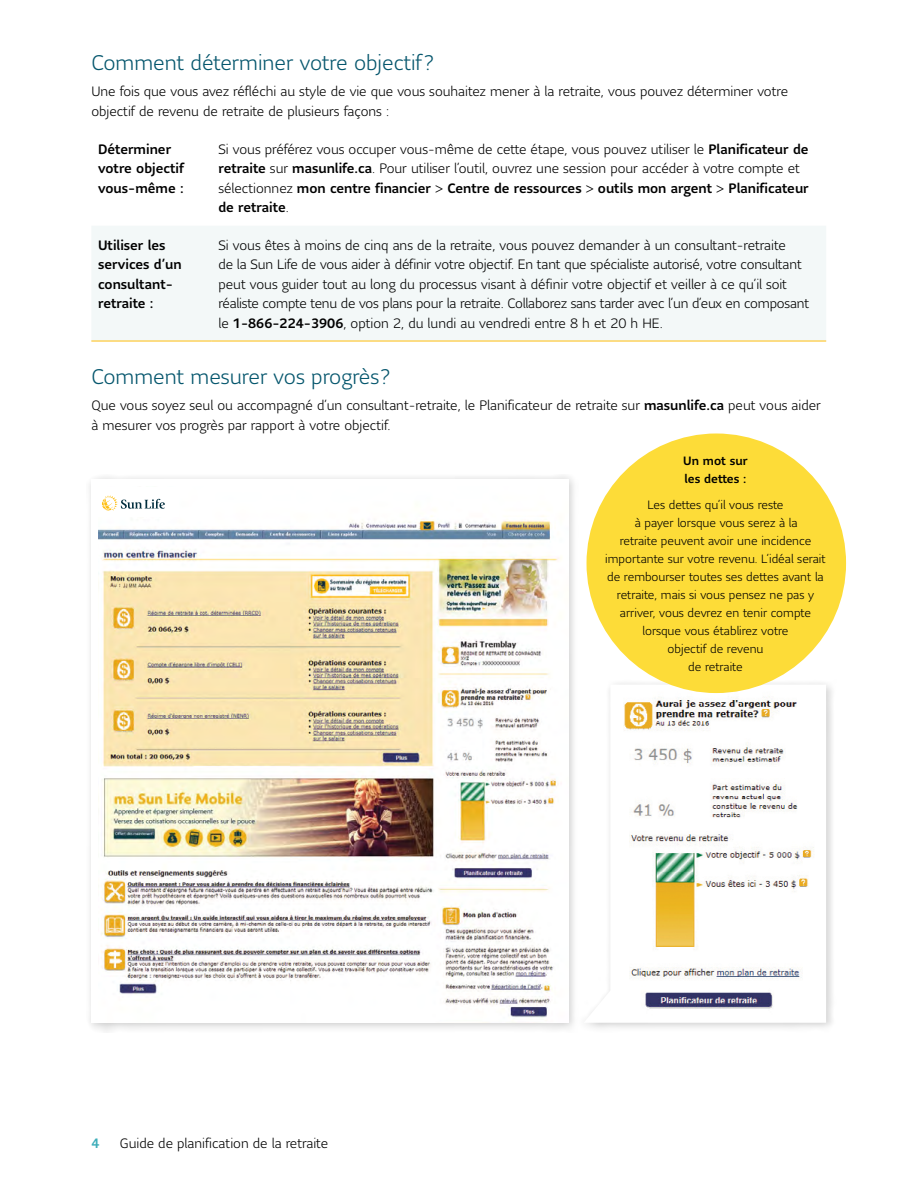
<style>
.page{position:relative;width:918px;height:1188px;background:#fff}
.page>*{position:absolute;margin:0;border:0;box-sizing:border-box;transform-origin:0 0}
.H2_-_Subhead{font:300 21px "Sun Life Sans";color:#05566d}
.P_-_Body{font:300 13.5px/19.5px "Sun Life Sans";color:#000}
.P_-_Body-2{font:500 13.5px/19.5px "Sun Life Sans";color:#000}
.t1{font:500 13.5px "Sun Life Sans";color:#3dadb9}
.P_-_Body-3{font:300 12px/18px "Sun Life Sans";color:#000;text-align:center}
.P_-_Body-4{font:500 12px/18px "Sun Life Sans";color:#000}
.s1{font-weight:500}
</style>
<div class="page">
<div style="left:579px;top:679px;width:257px;height:353px;background:#000;opacity:.2"></div>
<svg style="left:584px;top:685px;width:242px;height:338px"></svg>
<img style="left:614px;top:687px;width:205px;height:332px">
<div style="left:86px;top:474px;width:493px;height:559px;background:#000;opacity:.2"></div>
<div style="left:91px;top:480px;width:478px;height:543px;background:#fff"></div>
<img style="left:99px;top:516px;width:462px;height:507px">
<svg style="left:102px;top:495px;width:63px;height:16px"></svg>
<div style="left:91px;top:226px;width:735px;height:115px;background:#f3f8f8"></div>
<hr style="left:91px;top:341px;width:121px;height:1px;background:#febe10">
<hr style="left:212px;top:341px;width:614px;height:1px;background:#febe10">
<div style="left:587px;top:433px;width:259px;height:260px;background:#fddc38;border-radius:50%"></div>
<h2 class="H2_-_Subhead" style="left:91px;top:49px;width:345px">Comment déterminer votre objectif?</h2>
<p class="P_-_Body" style="left:91px;top:81px;width:698px">Une fois que vous avez réfléchi au style de vie que vous souhaitez mener à la retraite, vous pouvez déterminer votre objectif de revenu de retraite de plusieurs façons :</p>
<p class="P_-_Body-2" style="left:98px;top:139px;width:87px">Déterminer votre objectif vous-même :</p>
<p class="P_-_Body" style="left:218px;top:139px;width:592px">Si vous préférez vous occuper vous- même de cette étape, vous pouvez utiliser le <span class="s1">Planificateur de retraite</span> sur <span class="s1">masunlife.ca</span>. Pour utiliser l’outil, ouvrez une session pour accéder à votre compte et sélectionnez <span class="s1">mon centre financier</span> &gt; <span class="s1">Centre de ressources</span> &gt; <span class="s1">outils mon argent</span> &gt; <span class="s1">Planificateur de retraite</span>.</p>
<p class="P_-_Body-2" style="left:98px;top:235px;width:85px">Utiliser les services d’un consultant&shy;retraite :</p>
<p class="P_-_Body" style="left:218px;top:235px;width:592px">Si vous êtes à moins de cinq ans de la retraite, vous pouvez demander à un consultant‑retraite<br>de la Sun Life de vous aider à définir votre objectif. En tant que spécialiste autorisé, votre consultant peut vous guider tout au long du processus visant à définir votre objectif et veiller à ce qu’il soit réaliste compte tenu de vos plans pour la retraite. Collaborez sans tarder avec l’un d’eux en composant le <span class="s1">1-866- 224- 3906</span>, option 2, du lundi au vendredi entre 8 h et 20 h HE.</p>
<h2 class="H2_-_Subhead" style="left:91px;top:363px;width:301px">Comment mesurer vos progrès?</h2>
<p class="P_-_Body" style="left:91px;top:395px;width:731px">Que vous soyez seul ou accompagné d’un consultant‑retraite, le Planificateur de retraite sur <span class="s1">masunlife.ca</span> peut vous aider à mesurer vos progrès par rapport à votre objectif.</p>
<p class="P_-_Body-4" style="left:683px;top:451px;width:66px">Un mot sur les dettes :</p>
<p class="P_-_Body-3" style="left:605px;top:495px;width:222px">Les dettes qu’il vous reste<br>à payer lorsque vous serez à la<br>retraite peuvent avoir une incidence importante sur votre revenu. L’idéal serait de rembourser toutes ses dettes avant la retraite, mais si vous pensez ne pas y arriver, vous devrez en tenir compte lorsque vous établirez votre<br>objectif de revenu<br>de retraite</p>
<p class="t1" style="left:91px;top:1134px;width:10px">4</p>
<p class="P_-_Body" style="left:120px;top:1133px;width:210px">Guide de planification de la retraite</p>
</div>
